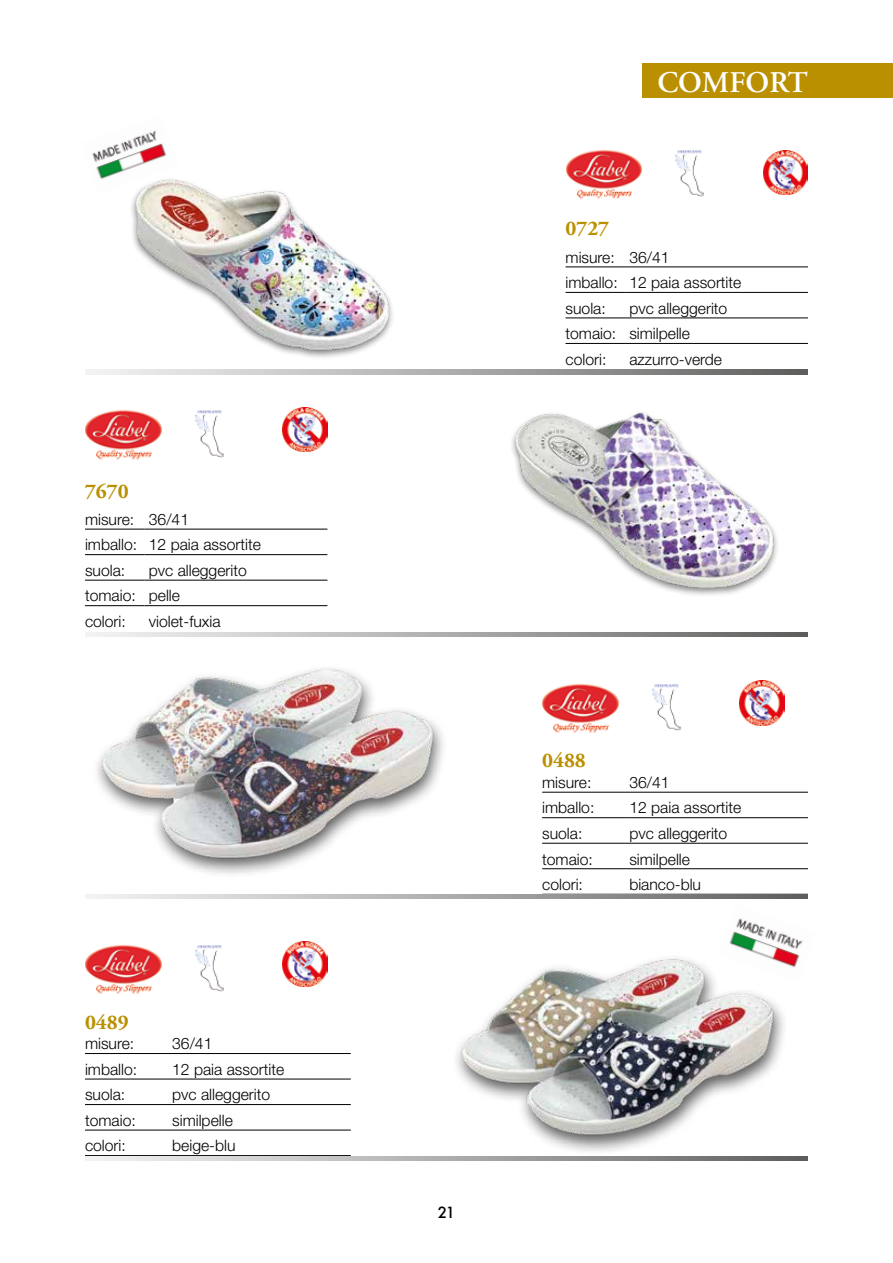
<style>
.page{position:relative;width:893px;height:1263px;background:#fff}
.page>*{position:absolute;margin:0;border:0;box-sizing:border-box;transform-origin:0 0}
.t1{font:600 30px "Adobe Garamond Pro";color:#fff}
.t2{font:700 21px "Adobe Garamond Pro";color:#ba9000}
.t3{font:300 15.75px/25.5px "Helvetica Neue LT Std";color:#000}
.t4{font:500 15px "Futura";color:#000}
</style>
<div class="page">
<hr style="left:542px;top:792px;width:83px;height:1px;background:#000">
<hr style="left:625px;top:792px;width:183px;height:1px;background:#000">
<hr style="left:542px;top:817px;width:83px;height:1px;background:#000">
<hr style="left:625px;top:817px;width:183px;height:1px;background:#000">
<hr style="left:542px;top:843px;width:83px;height:1px;background:#000">
<hr style="left:625px;top:843px;width:183px;height:1px;background:#000">
<hr style="left:542px;top:868px;width:83px;height:1px;background:#000">
<hr style="left:625px;top:868px;width:183px;height:1px;background:#000">
<img style="left:542px;top:683px;width:77px;height:50px">
<img style="left:652px;top:684px;width:29px;height:46px">
<img style="left:740px;top:680px;width:45px;height:45px">
<img style="left:113px;top:130px;width:50px;height:16px">
<img style="left:566px;top:149px;width:76px;height:50px">
<img style="left:675px;top:150px;width:29px;height:47px">
<hr style="left:566px;top:267px;width:59px;height:1px;background:#000">
<hr style="left:625px;top:267px;width:183px;height:1px;background:#000">
<hr style="left:566px;top:292px;width:59px;height:1px;background:#000">
<hr style="left:625px;top:292px;width:183px;height:1px;background:#000">
<hr style="left:566px;top:318px;width:59px;height:1px;background:#000">
<hr style="left:625px;top:318px;width:183px;height:1px;background:#000">
<hr style="left:566px;top:343px;width:59px;height:1px;background:#000">
<hr style="left:625px;top:343px;width:183px;height:1px;background:#000">
<img style="left:763px;top:150px;width:45px;height:45px">
<img style="left:283px;top:407px;width:44px;height:45px">
<img style="left:85px;top:409px;width:77px;height:51px">
<img style="left:195px;top:410px;width:29px;height:47px">
<hr style="left:85px;top:529px;width:60px;height:1px;background:#000">
<hr style="left:145px;top:529px;width:182px;height:1px;background:#000">
<hr style="left:85px;top:554px;width:60px;height:1px;background:#000">
<hr style="left:145px;top:554px;width:182px;height:1px;background:#000">
<hr style="left:85px;top:580px;width:60px;height:1px;background:#000">
<hr style="left:145px;top:580px;width:182px;height:1px;background:#000">
<hr style="left:85px;top:1053px;width:83px;height:1px;background:#000">
<hr style="left:168px;top:1053px;width:183px;height:1px;background:#000">
<hr style="left:85px;top:1079px;width:83px;height:1px;background:#000">
<hr style="left:168px;top:1079px;width:183px;height:1px;background:#000">
<hr style="left:85px;top:1104px;width:83px;height:1px;background:#000">
<hr style="left:168px;top:1104px;width:183px;height:1px;background:#000">
<hr style="left:85px;top:1130px;width:83px;height:1px;background:#000">
<hr style="left:168px;top:1130px;width:183px;height:1px;background:#000">
<hr style="left:85px;top:1155px;width:83px;height:1px;background:#000">
<hr style="left:168px;top:1155px;width:183px;height:1px;background:#000">
<img style="left:85px;top:944px;width:77px;height:50px">
<img style="left:195px;top:945px;width:29px;height:46px">
<img style="left:283px;top:941px;width:44px;height:45px">
<img style="left:92px;top:146px;width:301px;height:212px">
<img style="left:85px;top:605px;width:370px;height:269px">
<img style="left:436px;top:374px;width:372px;height:256px">
<img style="left:439px;top:918px;width:369px;height:239px">
<svg style="left:85px;top:370px;width:723px;height:4px;background:#ababab"></svg>
<svg style="left:85px;top:632px;width:723px;height:4px;background:#ababab"></svg>
<svg style="left:85px;top:894px;width:723px;height:5px;background:#ababab"></svg>
<svg style="left:85px;top:1157px;width:723px;height:4px;background:#ababab"></svg>
<div style="left:642px;top:64px;width:251px;height:34px;background:#ba9000"></div>
<h2 class="t2" style="left:85px;top:479px;width:45px">7670</h2>
<p class="t3" style="left:85px;top:506px;width:177px">misure: 36/41<br>imballo: 12 paia assortite suola:</p>
<p class="t3" style="left:85px;top:557px;width:163px;text-indent:64px">pvc alleggerito tomaio: pelle<br>colori:</p>
<p class="t3" style="left:149px;top:608px;width:73px">violet-fuxia</p>
<h2 class="t2" style="left:85px;top:1010px;width:45px">0489</h2>
<p class="t3" style="left:85px;top:1030px;width:51px">misure:</p>
<p class="t3" style="left:172px;top:1030px;width:42px">36/41</p>
<p class="t3" style="left:85px;top:1056px;width:54px">imballo:</p>
<p class="t3" style="left:172px;top:1056px;width:114px">12 paia assortite</p>
<p class="t3" style="left:85px;top:1081px;width:42px">suola:</p>
<p class="t3" style="left:172px;top:1081px;width:100px">pvc alleggerito</p>
<p class="t3" style="left:85px;top:1107px;width:52px">tomaio:</p>
<p class="t3" style="left:172px;top:1107px;width:62px">similpelle</p>
<p class="t3" style="left:85px;top:1133px;width:42px">colori:</p>
<p class="t3" style="left:172px;top:1133px;width:65px">beige-blu</p>
<h1 class="t1" style="left:657px;top:65px;width:152px">COMFORT</h1>
<h2 class="t2" style="left:566px;top:216px;width:45px">0727</h2>
<p class="t3" style="left:566px;top:244px;width:177px">misure: 36/41<br>imballo: 12 paia assortite suola:</p>
<p class="t3" style="left:566px;top:295px;width:163px;text-indent:64px">pvc alleggerito tomaio: similpelle colori:</p>
<p class="t3" style="left:629px;top:346px;width:94px">azzurro-verde</p>
<h2 class="t2" style="left:542px;top:748px;width:45px">0488</h2>
<p class="t3" style="left:542px;top:769px;width:51px">misure:</p>
<p class="t3" style="left:629px;top:769px;width:42px">36/41</p>
<p class="t3" style="left:542px;top:795px;width:54px">imballo:</p>
<p class="t3" style="left:629px;top:795px;width:114px">12 paia assortite</p>
<p class="t3" style="left:542px;top:820px;width:42px">suola:</p>
<p class="t3" style="left:629px;top:820px;width:100px">pvc alleggerito</p>
<p class="t3" style="left:542px;top:846px;width:52px">tomaio:</p>
<p class="t3" style="left:629px;top:846px;width:62px">similpelle</p>
<p class="t3" style="left:542px;top:871px;width:42px">colori:</p>
<p class="t3" style="left:629px;top:871px;width:73px">bianco-blu</p>
<p class="t4" style="left:438px;top:1202px;width:19px">21</p>
</div>
